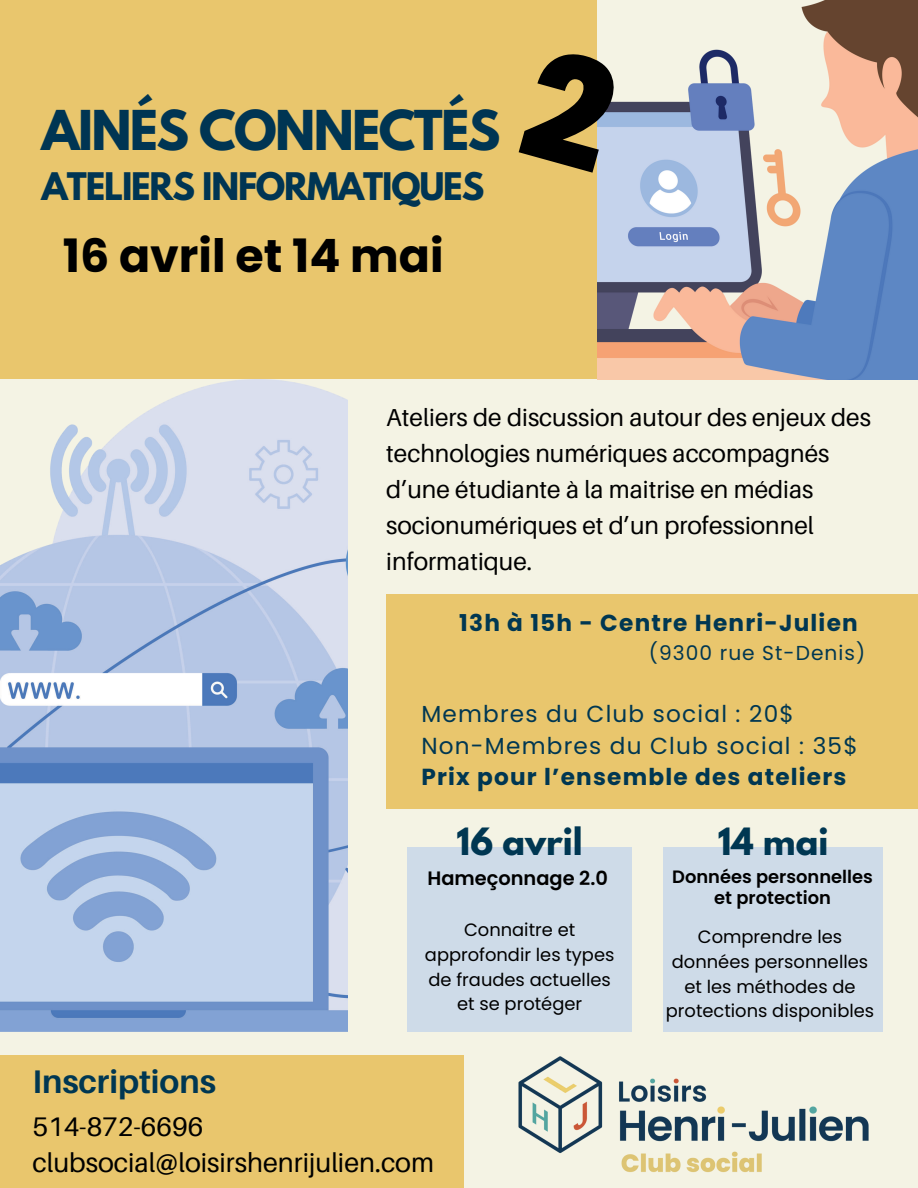
<style>
.page{position:relative;width:918px;height:1188px;background:#f4f3e4}
.page>*{position:absolute;margin:0;border:0;box-sizing:border-box;transform-origin:0 0}
.t1{font:700 48.6px "League Spartan";letter-spacing:-.035em;color:#003553}
.t2{font:700 45.9px "Poppins";color:#000}
.t3{font:700 33.6px "League Spartan";letter-spacing:-.035em;color:#003553}
.t4{font:700 33.3px "League Spartan";color:#003752}
.t5{font:700 32.7px "Aileron";color:#003752}
.t6{font:26.85px/35.4px "Aileron";color:#000}
.t7{font:24.6px/36px "Aileron";color:#000}
.t8{font:700 23.25px "Poppins";letter-spacing:.05em;color:#003752}
.t9{font:23.25px/31.5px "Poppins";letter-spacing:.05em;color:#003752}
.t10{font:20.25px "Poppins";letter-spacing:.05em;color:#003752}
.t11{font:600 19.35px "Poppins";color:#000}
.t12{font:17.85px/24.8px "Poppins";color:#000;text-align:center}
.t13{font:600 17.85px/21.3px "Poppins";color:#000;text-align:center}
</style>
<div class="page">
<div style="left:0;top:0;width:597px;height:379px;background:#e9c66d"></div>
<img style="left:597px;top:0;width:321px;height:379px">
<div style="left:386px;top:594px;width:532px;height:215px;background:#e9c66d"></div>
<div style="left:0;top:1055px;width:464px;height:133px;background:#e9c66d"></div>
<div style="left:408px;top:847px;width:224px;height:184px;background:#cedbe8"></div>
<div style="left:663px;top:847px;width:220px;height:184px;background:#cedbe8"></div>
<img style="left:518px;top:1056px;width:351px;height:117px">
<img style="left:0;top:379px;width:348px;height:653px">
<svg style="left:597px;top:44px;width:25px;height:129px"></svg>
<h1 class="t1" style="left:42px;top:92px;width:460px">AINÉS CONNECTÉS</h1>
<h3 class="t3" style="left:42px;top:160px;width:444px">ATELIERS INFORMATIQUES</h3>
<h2 class="t2" style="left:63px;top:230px;width:382px">16 avril et 14 mai</h2>
<p class="t7" style="left:386px;top:399px;width:486px">Ateliers de discussion autour des enjeux des technologies numériques accompagnés d’une étudiante à la maitrise en médias socionumériques et d’un professionnel informatique.</p>
<p class="t8" style="left:459px;top:609px;width:400px">13h à 15h - Centre Henri-Julien</p>
<p class="t10" style="left:649px;top:641px;width:218px">(9300 rue St-Denis)</p>
<p class="t9" style="left:421px;top:698px;width:438px">Membres du Club social : 20$<br>Non-Membres du Club social : 35$</p>
<p class="t8" style="left:421px;top:763px;width:427px">Prix pour l’ensemble des ateliers</p>
<h3 class="t4" style="left:457px;top:816px;width:128px">16 avril</h3>
<h3 class="t4" style="left:718px;top:816px;width:112px">14 mai</h3>
<p class="t11" style="left:427px;top:867px;width:182px">Hameçonnage 2.0</p>
<p class="t13" style="left:672px;top:866px;width:202px">Données personnelles et protection</p>
<p class="t12" style="left:425px;top:918px;width:191px">Connaitre et approfondir les types de fraudes actuelles et se protéger</p>
<p class="t12" style="left:666px;top:924px;width:210px">Comprendre les données personnelles et les méthodes de protections disponibles</p>
<h3 class="t5" style="left:32px;top:1064px;width:185px">Inscriptions</h3>
<p class="t6" style="left:32px;top:1110px;width:403px">514-872-6696 clubsocial@loisirshenrijulien.com</p>
</div>
